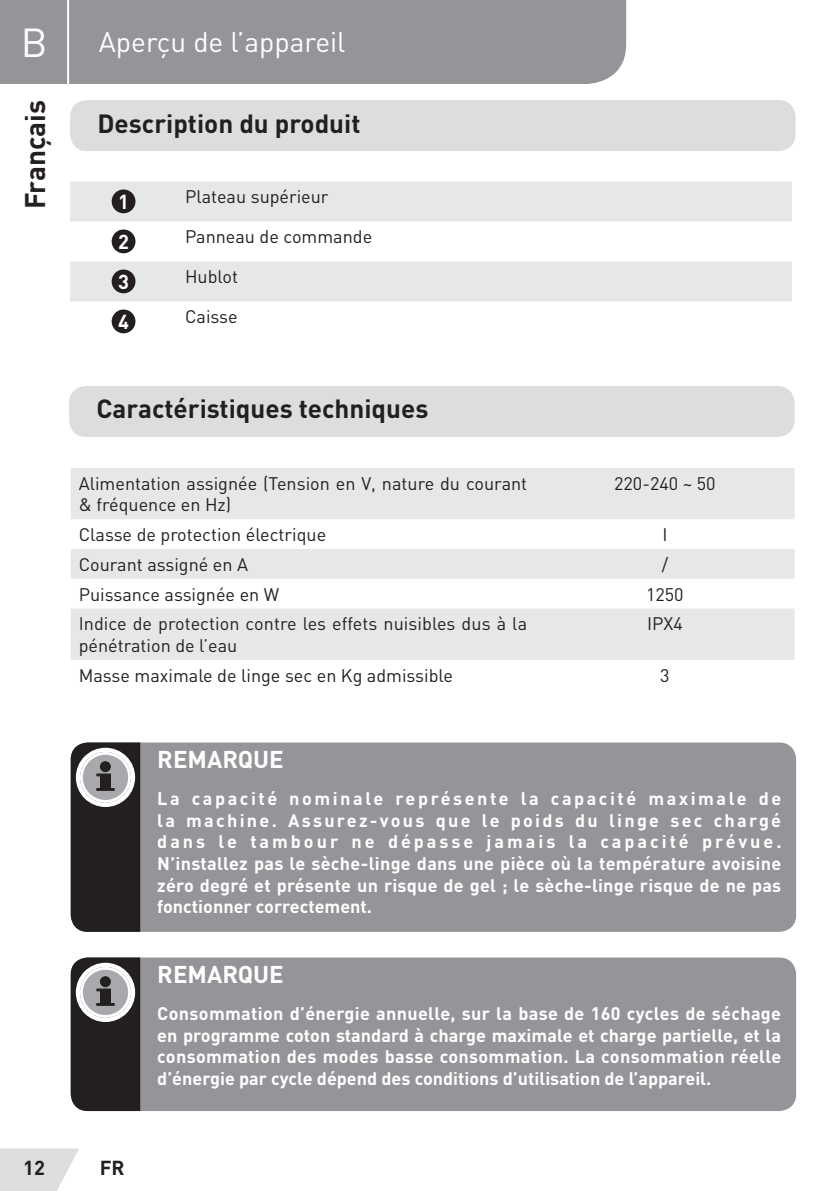
<style>
.page{position:relative;width:840px;height:1191px;background:#fff}
.page>*{position:absolute;margin:0;border:0;box-sizing:border-box;transform-origin:0 0}
.t1{font:40px "DIN Pro";color:#fff}
.t2{font:28px "DIN Pro";color:#fff}
.t3{font:700 28px "DIN Pro";color:#231f20}
.Sous-titre-FR{font:700 26px "DIN Pro";color:#231f20}
.t4{font:700 24px "DIN Pro";color:#fff}
.t5{font:700 20px "DIN Pro";color:#231f20}
.t6{font:700 20px "DIN Pro";color:#fff}
.conseil_attention_9p{font:700 18px/21.6px "DIN Pro";color:#fff;text-align:justify}
.Body{font:18px/21.6px "DIN Pro";color:#231f20}
</style>
<div class="page">
<svg style="left:0;top:1148px;width:79px;height:43px;background:#e1e2e3"></svg>
<div style="left:0;top:0;width:625px;height:84px;background:#939598"></div>
<hr style="left:67px;top:0;width:2px;height:94px;background:#fff">
<div style="left:70px;top:100px;width:725px;height:51px;background:#dcdddf;border-radius:17px"></div>
<svg style="left:70px;top:181px;width:721px;height:120px;fill:#e6e7e9"></svg>
<div style="left:112px;top:189px;width:23px;height:24px;background:#231f20;border-radius:50%"></div>
<div style="left:112px;top:229px;width:23px;height:24px;background:#231f20;border-radius:50%"></div>
<div style="left:112px;top:269px;width:23px;height:24px;background:#231f20;border-radius:50%"></div>
<div style="left:112px;top:309px;width:23px;height:24px;background:#231f20;border-radius:50%"></div>
<div style="left:69px;top:386px;width:725px;height:51px;background:#dcdddf;border-radius:17px"></div>
<svg style="left:71px;top:468px;width:723px;height:192px;fill:#e6e7e9"></svg>
<div style="left:71px;top:742px;width:724px;height:190px;background:#939598;border-radius:17px"></div>
<svg style="left:71px;top:742px;width:69px;height:190px;background:#454243"></svg>
<div style="left:100px;top:761px;width:11px;height:11px;background:#231f20;border-radius:50%"></div>
<div style="left:71px;top:957px;width:724px;height:154px;background:#939598;border-radius:17px"></div>
<svg style="left:71px;top:957px;width:69px;height:154px;background:#4d4a4c"></svg>
<div style="left:100px;top:976px;width:11px;height:11px;background:#231f20;border-radius:50%"></div>
<h1 class="t1" style="left:21px;top:15px;width:28px">B</h1>
<h2 class="t3" style="left:12px;top:209px;width:111px;rotate:-90deg">Français</h2>
<h2 class="t2" style="left:99px;top:23px;width:248px">Aperçu de l’appareil</h2>
<p class="Sous-titre-FR" style="left:97px;top:101px;width:264px">Description du produit</p>
<p class="t6" style="left:118px;top:185px;width:12px">1</p>
<p class="Body" style="left:185px;top:185px;width:145px">Plateau supérieur</p>
<p class="t6" style="left:118px;top:225px;width:12px">2</p>
<p class="Body" style="left:185px;top:225px;width:188px">Panneau de commande</p>
<p class="t6" style="left:118px;top:265px;width:12px">3</p>
<p class="Body" style="left:185px;top:265px;width:54px">Hublot</p>
<p class="t6" style="left:118px;top:305px;width:12px">4</p>
<p class="Body" style="left:185px;top:305px;width:54px">Caisse</p>
<p class="Sous-titre-FR" style="left:96px;top:387px;width:333px">Caractéristiques techniques</p>
<p class="Body" style="left:79px;top:471px;width:450px">Alimentation assignée (Tension en V, nature du courant &amp; fréquence en Hz)</p>
<p class="Body" style="left:613px;top:471px;width:103px">220-240 ~ 50</p>
<p class="Body" style="left:79px;top:523px;width:249px">Classe de protection électrique</p>
<p class="Body" style="left:662px;top:523px;width:7px">I</p>
<p class="Body" style="left:79px;top:553px;width:171px">Courant assigné en A</p>
<p class="Body" style="left:661px;top:553px;width:8px">/</p>
<p class="Body" style="left:79px;top:582px;width:202px">Puissance assignée en W</p>
<p class="Body" style="left:645px;top:582px;width:39px">1250</p>
<p class="Body" style="left:79px;top:612px;width:449px">Indice de protection contre les effets nuisibles dus à la pénétration de l’eau</p>
<p class="Body" style="left:646px;top:612px;width:37px">IPX4</p>
<p class="Body" style="left:79px;top:663px;width:375px">Masse maximale de linge sec en Kg admissible</p>
<p class="Body" style="left:659px;top:663px;width:11px">3</p>
<p class="t4" style="left:157px;top:740px;width:128px">REMARQUE</p>
<p class="conseil_attention_9p" style="left:157px;top:785px;width:625px">La capacité nominale représente la capacité maximale de la machine. Assurez-vous que le poids du linge sec chargé dans le tambour ne dépasse jamais la capacité prévue.<br>N’installez pas le sèche-linge dans une pièce où la température avoisine zéro degré et présente un risque de gel ; le sèche-linge risque de ne pas fonctionner correctement.</p>
<p class="t4" style="left:157px;top:954px;width:128px">REMARQUE</p>
<p class="conseil_attention_9p" style="left:157px;top:1000px;width:625px">Consommation d’énergie annuelle, sur la base de 160 cycles de séchage en programme coton standard à charge maximale et charge partielle, et la consommation des modes basse consommation. La consommation réelle d’énergie par cycle dépend des conditions d’utilisation de l’appareil.</p>
<p class="t5" style="left:23px;top:1151px;width:23px">12</p>
<p class="t5" style="left:100px;top:1151px;width:26px">FR</p>
</div>
